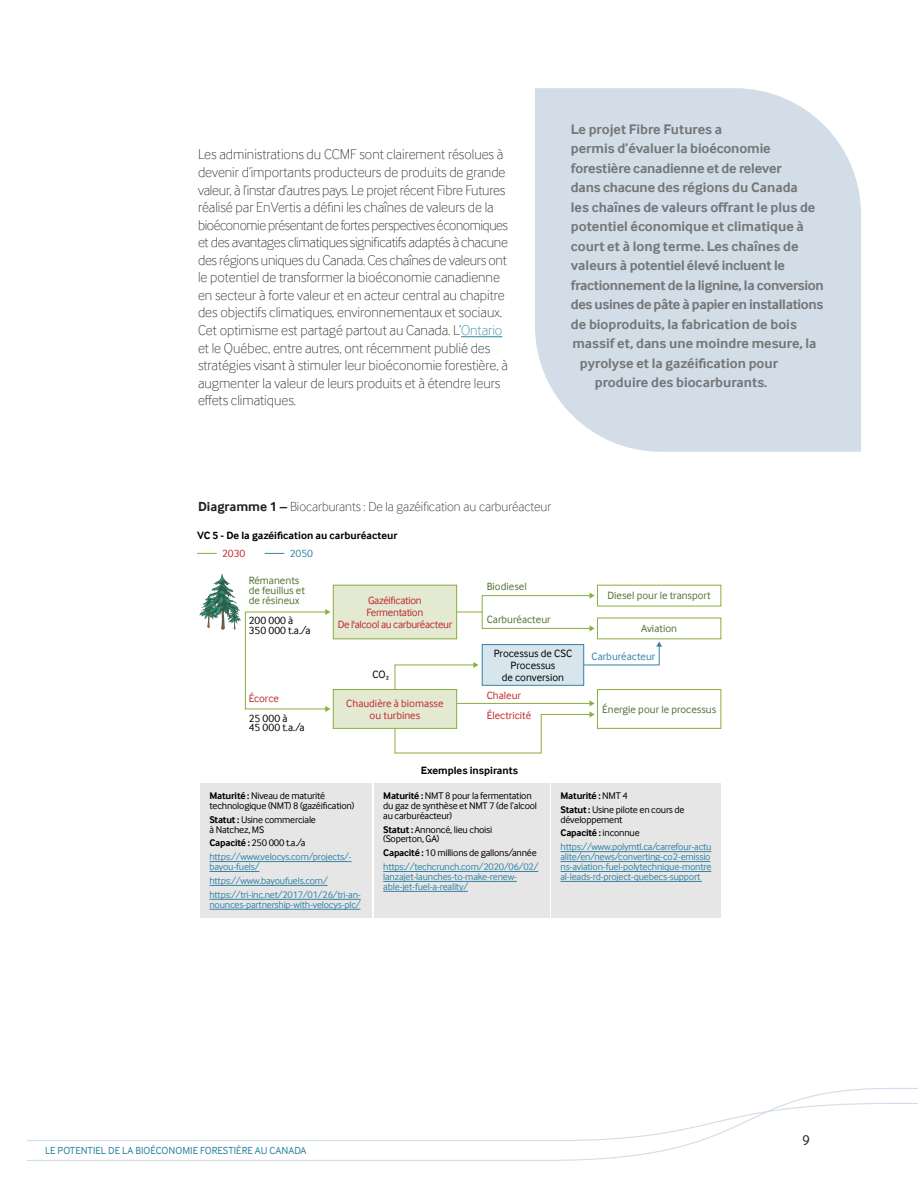
<style>
.page{position:relative;width:918px;height:1188px;background:#fff}
.page>*{position:absolute;margin:0;border:0;box-sizing:border-box;transform-origin:0 0}
.t1{font:100 14.7px/17.5px "Inter Face";color:#231f20}
.t2{font:14.7px "Inter Face";color:#231f20}
.t3{font:700 14.25px "Inter Face";color:#757679}
.t4{font:700 14.25px "Inter Face";letter-spacing:-.02em;color:#757679}
.t5{font:700 14.25px "Inter Face";letter-spacing:-.025em;color:#757679}
.t6{font:100 13.5px "Inter Face";color:#231f20}
.t7{font:10.8px "Inter Face";color:#537133}
.t8{font:10.8px/11.9px "Inter Face";color:#000}
.t9{font:700 10.8px/18px "Inter Face";color:#000}
.t10{font:10.8px/19.8px "Inter Face";letter-spacing:-.005em;color:#c1272d}
.t11{font:10.8px/11.9px "Inter Face";letter-spacing:-.03em;color:#c1272d;text-align:center}
.t12{font:10.8px/9.9px "Inter Face";color:#53712e}
.t13{font:10.8px "Inter Face";color:#3583a5}
.t14{font:10.5px "Inter Face";color:#2d83a4}
.t15{font:9.9px/14px "Inter Face";letter-spacing:-.02em;color:#3583a5}
.t16{font:9.9px/9.9px "Inter Face";letter-spacing:-.02em;color:#000}
.s1{color:#2d83a4}
.s2{font-weight:700}
.s3{font-weight:400;color:#c1272d}
.s4{color:#000}
.s5{font-weight:700;color:#000}
</style>
<div class="page">
<svg style="left:27px;top:1088px;width:891px;height:73px"></svg>
<svg style="left:27px;top:1102px;width:891px;height:40px"></svg>
<hr style="left:461px;top:336px;width:41px;height:1px;background:#2d83a4">
<div style="left:535px;top:88px;width:326px;height:364px;background:#d2dde7"></div>
<div style="left:333px;top:585px;width:124px;height:54px;background:#e3ead1"></div>
<div style="left:333px;top:585px;width:124px;height:54px;border:1px solid #89ae3e"></div>
<div style="left:597px;top:689px;width:124px;height:40px;border:1px solid #89ae3e"></div>
<div style="left:333px;top:690px;width:124px;height:38px;background:#e3ead1"></div>
<div style="left:333px;top:689px;width:124px;height:40px;border:1px solid #89ae3e"></div>
<div style="left:200px;top:783px;width:172px;height:134px;background:#e6e6e6"></div>
<hr style="left:209px;top:861px;width:140px;height:1px;background:#3583a5">
<hr style="left:209px;top:871px;width:50px;height:1px;background:#3583a5">
<hr style="left:209px;top:885px;width:119px;height:1px;background:#3583a5">
<hr style="left:209px;top:899px;width:149px;height:1px;background:#3583a5">
<hr style="left:209px;top:909px;width:151px;height:1px;background:#3583a5">
<div style="left:552px;top:783px;width:169px;height:134px;background:#e6e6e6"></div>
<hr style="left:561px;top:851px;width:150px;height:1px;background:#3583a5">
<hr style="left:561px;top:861px;width:149px;height:1px;background:#3583a5">
<hr style="left:561px;top:871px;width:150px;height:1px;background:#3583a5">
<hr style="left:561px;top:881px;width:141px;height:1px;background:#3583a5">
<div style="left:374px;top:783px;width:176px;height:134px;background:#e6e6e6"></div>
<hr style="left:383px;top:871px;width:155px;height:1px;background:#3583a5">
<hr style="left:383px;top:881px;width:131px;height:1px;background:#3583a5">
<hr style="left:383px;top:891px;width:85px;height:1px;background:#3583a5">
<div style="left:482px;top:595px;width:109px;height:34px;border:1px solid #89ae3e"></div>
<svg style="left:589px;top:593px;width:6px;height:6px"></svg>
<svg style="left:589px;top:625px;width:6px;height:6px"></svg>
<svg style="left:457px;top:612px;width:25px;height:1px"></svg>
<svg style="left:325px;top:609px;width:5px;height:6px"></svg>
<svg style="left:325px;top:706px;width:5px;height:6px"></svg>
<svg style="left:199px;top:573px;width:42px;height:57px"></svg>
<svg style="left:394px;top:642px;width:268px;height:112px"></svg>
<svg style="left:197px;top:553px;width:20px;height:1px"></svg>
<svg style="left:265px;top:553px;width:19px;height:1px"></svg>
<p class="t1" style="left:198px;top:146px;width:311px">Les administrations du CCMF sont clairement résolues à devenir d’importants producteurs de produits de grande valeur, à l’instar d’autres pays. Le projet récent Fibre Futures réalisé par EnVertis a défini les chaînes de valeurs de la bioéconomie présentant de fortes perspectives économiques et des avantages climatiques significatifs adaptés à chacune des régions uniques du Canada. Ces chaînes de valeurs ont le potentiel de transformer la bioéconomie canadienne en secteur à forte valeur et en acteur central au chapitre des objectifs climatiques, environnementaux et sociaux.<br>Cet optimisme est partagé partout au Canada. L’<span class="s1">Ontario </span>et le Québec, entre autres, ont récemment publié des stratégies visant à stimuler leur bioéconomie forestière, à augmenter la valeur de leurs produits et à étendre leurs effets climatiques.</p>
<p class="t3" style="left:571px;top:121px;width:153px">Le projet Fibre Futures a</p>
<p class="t3" style="left:571px;top:140px;width:201px">permis d’évaluer la bioéconomie</p>
<p class="t3" style="left:571px;top:160px;width:212px">forestière canadienne et de relever</p>
<p class="t3" style="left:571px;top:179px;width:229px">dans chacune des régions du Canada</p>
<p class="t3" style="left:571px;top:199px;width:246px">les chaînes de valeurs offrant le plus de</p>
<p class="t3" style="left:571px;top:218px;width:235px">potentiel économique et climatique à</p>
<p class="t3" style="left:571px;top:238px;width:229px">court et à long terme. Les chaînes de</p>
<p class="t4" style="left:571px;top:257px;width:216px">valeurs à potentiel élevé incluent le</p>
<p class="t4" style="left:571px;top:277px;width:254px">fractionnement de la lignine, la conversion</p>
<p class="t5" style="left:571px;top:296px;width:254px">des usines de pâte à papier en installations</p>
<p class="t3" style="left:571px;top:316px;width:228px">de bioproduits, la fabrication de bois</p>
<p class="t3" style="left:572px;top:335px;width:246px">massif et, dans une moindre mesure, la</p>
<p class="t3" style="left:580px;top:355px;width:200px">pyrolyse et la gazéification pour</p>
<p class="t3" style="left:595px;top:374px;width:174px">produire des biocarburants.</p>
<p class="t6" style="left:198px;top:499px;width:355px"><span class="s2">Diagramme 1 –</span> Biocarburants : De la gazéification au carburéacteur</p>
<p class="t9" style="left:222px;top:527px;width:177px;text-indent:-25px">VC 5 - De la gazéification au carburéacteur<br><span class="s3">2030</span></p>
<p class="t12" style="left:249px;top:576px;width:58px">Rémanents de feuillus et de résineux</p>
<p class="t8" style="left:249px;top:615px;width:63px;line-height:9.9px">200 000 à<br>350 000 t.a./a</p>
<p class="t13" style="left:290px;top:548px;width:25px">2050</p>
<p class="t7" style="left:487px;top:580px;width:41px">Biodiesel</p>
<p class="t7" style="left:487px;top:614px;width:65px">Carburéacteur</p>
<p class="t11" style="left:338px;top:594px;width:116px">Gazéification<br>Fermentation<br>De l'alcool au carburéacteur</p>
<p class="t7" style="left:608px;top:590px;width:105px">Diesel pour le transport</p>
<p class="t8" style="left:494px;top:647px;width:80px;text-align:center">Processus de CSC<br>Processus<br>de conversion</p>
<p class="t7" style="left:641px;top:622px;width:37px">Aviation</p>
<p class="t13" style="left:592px;top:651px;width:65px">Carburéacteur</p>
<p class="t8" style="left:373px;top:668px;width:18px">CO2</p>
<p class="t10" style="left:249px;top:688px;width:40px">Écorce<br><span class="s4">25 000 à</span></p>
<p class="t8" style="left:249px;top:722px;width:57px">45 000 t.a./a</p>
<p class="t10" style="left:346px;top:697px;width:99px;line-height:11.9px;text-align:center">Chaudière à biomasse ou turbines</p>
<p class="t10" style="left:487px;top:686px;width:46px">Chaleur<br>Électricité</p>
<p class="t9" style="left:421px;top:761px;width:99px">Exemples inspirants</p>
<p class="t16" style="left:209px;top:790px;width:146px"><span class="s2">Maturité :</span> Niveau de maturité technologique (NMT) 8 (gazéification)</p>
<p class="t16" style="left:209px;top:814px;width:108px"><span class="s2">Statut :</span> Usine commerciale à Natchez, MS</p>
<p class="t15" style="left:209px;top:836px;width:144px"><span class="s5">Capacité :</span> <span class="s4">250 000 t.a./a </span>https://www.velocys.com/projects/-</p>
<p class="t15" style="left:209px;top:860px;width:153px">bayou-fuels/ https://www.bayoufuels.com/ https://tri-inc.net/2017/01/26/tri-an-</p>
<p class="t15" style="left:209px;top:898px;width:153px">nounces-partnership-with-velocys-plc/</p>
<p class="t16" style="left:383px;top:790px;width:155px"><span class="s2">Maturité :</span> NMT 8 pour la fermentation du gaz de synthèse et NMT 7 (de l’alcool au carburéacteur)</p>
<p class="t16" style="left:383px;top:824px;width:111px"><span class="s2">Statut :</span> Annoncé, lieu choisi (Soperton, GA)</p>
<p class="t15" style="left:383px;top:846px;width:157px"><span class="s5">Capacité :</span> <span class="s4">10 millions de gallons/année </span>https://techcrunch.com/2020/06/02/</p>
<p class="t15" style="left:383px;top:872px;width:135px;line-height:9.9px">lanzajet-launches-to-make-renew&shy;able-jet-fuel-a-reality/</p>
<p class="t7" style="left:602px;top:703px;width:115px">Énergie pour le processus</p>
<p class="t16" style="left:561px;top:788px;width:126px;line-height:14px"><span class="s2">Maturité :</span> NMT 4<br><span class="s2">Statut :</span> Usine pilote en cours de</p>
<p class="t15" style="left:561px;top:812px;width:153px"><span class="s4">développement<br></span><span class="s5">Capacité :</span> <span class="s4">inconnue </span>https://www.polymtl.ca/carrefour-actu</p>
<p class="t15" style="left:561px;top:852px;width:152px;line-height:9.9px;text-align:justify">alite/en/news/converting-co2-emissio ns-aviation-fuel-polytechnique-montre al-leads-rd-project-quebecs-support</p>
<p class="t14" style="left:45px;top:1145px;width:263px">LE POTENTIEL DE LA BIOÉCONOMIE FORESTIÈRE AU CANADA</p>
<p class="t2" style="left:802px;top:1132px;width:9px">9</p>
</div>
